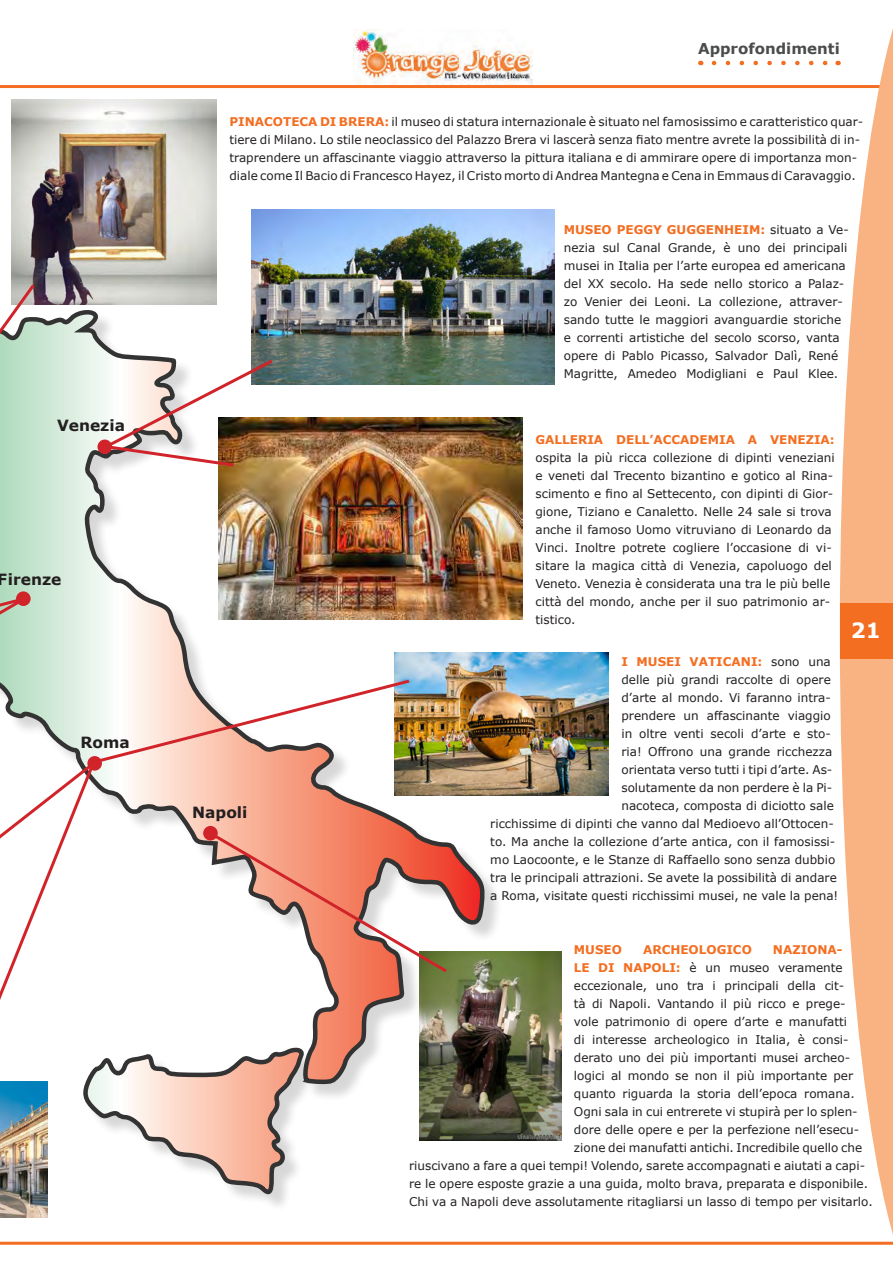
<style>
.page{position:relative;width:893px;height:1263px;background:#fff}
.page>*{position:absolute;margin:0;border:0;box-sizing:border-box;transform-origin:0 0}
.t1{font:700 21px "Verdana";color:#fff}
.t2{font:700 15.45px "Verdana";color:#231f20}
.t3{font:700 15px "Verdana";color:#4b4c4d}
.t4{font:12px/18px "Verdana";color:#231f20}
.t5{font:700 12px "Verdana";color:#f36e21}
.s1{font-weight:700;color:#f36e21}
.s2{font-weight:400;color:#231f20}
</style>
<div class="page">
<svg style="left:0;top:305px;width:489px;height:890px"></svg>
<svg style="left:16px;top:591px;width:15px;height:15px"></svg>
<img style="left:354px;top:30px;width:178px;height:55px">
<hr style="left:0;top:85px;width:893px;height:3px;background:#f36e21">
<hr style="left:0;top:1242px;width:893px;height:3px;background:#f36e21">
<svg style="left:840px;top:28px;width:53px;height:1217px;fill:#f9b281"></svg>
<div style="left:840px;top:604px;width:53px;height:55px;background:#f36e21"></div>
<img style="left:0;top:1104px;width:48px;height:114px">
<img style="left:419px;top:952px;width:142px;height:189px">
<img style="left:252px;top:210px;width:302px;height:174px">
<img style="left:12px;top:100px;width:205px;height:205px">
<img style="left:219px;top:418px;width:304px;height:201px">
<img style="left:450px;top:653px;width:159px;height:142px">
<svg style="left:714px;top:61px;width:114px;height:4px"></svg>
<img style="left:97px;top:357px;width:179px;height:111px">
<svg style="left:0;top:594px;width:450px;height:510px"></svg>
<svg style="left:0;top:281px;width:38px;height:187px"></svg>
<p class="t2" style="left:57px;top:414px;width:70px">Venezia</p>
<p class="t2" style="left:-2px;top:568px;width:65px">Firenze</p>
<p class="t2" style="left:80px;top:732px;width:51px">Roma</p>
<p class="t3" style="left:698px;top:38px;width:143px">Approfondimenti</p>
<p class="t4" style="left:229px;top:113px;width:635px"><span class="s1">PINACOTECA DI BRERA:</span> il museo di statura internazionale è situato nel famosissimo e caratteristico quar&shy;tiere di Milano. Lo stile neoclassico del Palazzo Brera vi lascerà senza fiato mentre avrete la possibilità di in&shy;traprendere un affascinante viaggio attraverso la pittura italiana e di ammirare opere di importanza mon&shy;diale come Il Bacio di Francesco Hayez, il Cristo morto di Andrea Mantegna e Cena in Emmaus di Caravaggio.</p>
<p class="t4" style="left:564px;top:221px;width:287px"><span class="s1">MUSEO PEGGY GUGGENHEIM:</span> situato a Ve&shy;nezia sul Canal Grande, è uno dei principali musei in Italia per l’arte europea ed americana del XX secolo. Ha sede nello storico a Palaz&shy;zo Venier dei Leoni. La collezione, attraver&shy;sando tutte le maggiori avanguardie storiche e correnti artistiche del secolo scorso, vanta opere di Pablo Picasso, Salvador Dalì, René Magritte, Amedeo Modigliani e Paul Klee.</p>
<p class="t2" style="left:192px;top:801px;width:57px">Napoli</p>
<p class="t5" style="left:535px;top:431px;width:301px">GALLERIA DELL’ACCADEMIA A VENEZIA:</p>
<p class="t4" style="left:535px;top:449px;width:301px">ospita la più ricca collezione di dipinti veneziani e veneti dal Trecento bizantino e gotico al Rina&shy;scimento e fino al Settecento, con dipinti di Gior&shy;gione, Tiziano e Canaletto. Nelle 24 sale si trova anche il famoso Uomo vitruviano di Leonardo da Vinci. Inoltre potrete cogliere l’occasione di vi&shy;sitare la magica città di Venezia, capoluogo del Veneto. Venezia è considerata una tra le più belle città del mondo, anche per il suo patrimonio ar&shy;tistico.</p>
<p class="t5" style="left:621px;top:653px;width:211px">I MUSEI VATICANI: <span class="s2">sono una</span></p>
<p class="t4" style="left:621px;top:671px;width:211px">delle più grandi raccolte di opere</p>
<p class="t4" style="left:621px;top:689px;width:211px">d’arte al mondo. Vi faranno intra-</p>
<p class="t4" style="left:621px;top:707px;width:211px">prendere un affascinante viaggio</p>
<p class="t4" style="left:621px;top:725px;width:211px">in oltre venti secoli d’arte e sto-</p>
<p class="t4" style="left:621px;top:743px;width:212px">ria! Offrono una grande ricchezza</p>
<p class="t4" style="left:621px;top:761px;width:212px">orientata verso tutti i tipi d’arte. As-</p>
<p class="t4" style="left:621px;top:779px;width:212px">solutamente da non perdere è la Pi-</p>
<p class="t4" style="left:621px;top:797px;width:214px">nacoteca, composta di diciotto sale</p>
<p class="t4" style="left:490px;top:815px;width:345px">ricchissime di dipinti che vanno dal Medioevo all’Ottocen-</p>
<p class="t4" style="left:490px;top:833px;width:347px">to. Ma anche la collezione d’arte antica, con il famosissi-</p>
<p class="t4" style="left:490px;top:851px;width:347px">mo Laocoonte, e le Stanze di Raffaello sono senza dubbio</p>
<p class="t4" style="left:490px;top:869px;width:348px">tra le principali attrazioni. Se avete la possibilità di andare</p>
<p class="t4" style="left:490px;top:887px;width:350px">a Roma, visitate questi ricchissimi musei, ne vale la pena!</p>
<h1 class="t1" style="left:851px;top:616px;width:31px">21</h1>
<p class="t5" style="left:574px;top:941px;width:50px">MUSEO</p>
<p class="t5" style="left:643px;top:941px;width:110px">ARCHEOLOGICO</p>
<p class="t5" style="left:773px;top:941px;width:71px">NAZIONA-</p>
<p class="t4" style="left:574px;top:959px;width:270px"><span class="s1">LE DI NAPOLI:</span> è un museo veramente</p>
<p class="t4" style="left:574px;top:977px;width:272px">eccezionale, uno tra i principali della cit-</p>
<p class="t4" style="left:574px;top:995px;width:273px">tà di Napoli. Vantando il più ricco e prege-</p>
<p class="t4" style="left:574px;top:1013px;width:275px">vole patrimonio di opere d’arte e manufatti</p>
<p class="t4" style="left:574px;top:1031px;width:276px">di interesse archeologico in Italia, è consi-</p>
<p class="t4" style="left:574px;top:1049px;width:278px">derato uno dei più importanti musei archeo-</p>
<p class="t4" style="left:574px;top:1067px;width:281px">logici al mondo se non il più importante per</p>
<p class="t4" style="left:574px;top:1085px;width:282px">quanto riguarda la storia dell’epoca romana.</p>
<p class="t4" style="left:574px;top:1103px;width:285px">Ogni sala in cui entrerete vi stupirà per lo splen-</p>
<p class="t4" style="left:574px;top:1121px;width:287px">dore delle opere e per la perfezione nell’esecu-</p>
<p class="t4" style="left:574px;top:1139px;width:290px">zione dei manufatti antichi. Incredibile quello che</p>
<p class="t4" style="left:409px;top:1157px;width:458px">riuscivano a fare a quei tempi! Volendo, sarete accompagnati e aiutati a capi-</p>
<p class="t4" style="left:409px;top:1175px;width:460px">re le opere esposte grazie a una guida, molto brava, preparata e disponibile.</p>
<p class="t4" style="left:409px;top:1193px;width:465px">Chi va a Napoli deve assolutamente ritagliarsi un lasso di tempo per visitarlo.</p>
</div>
